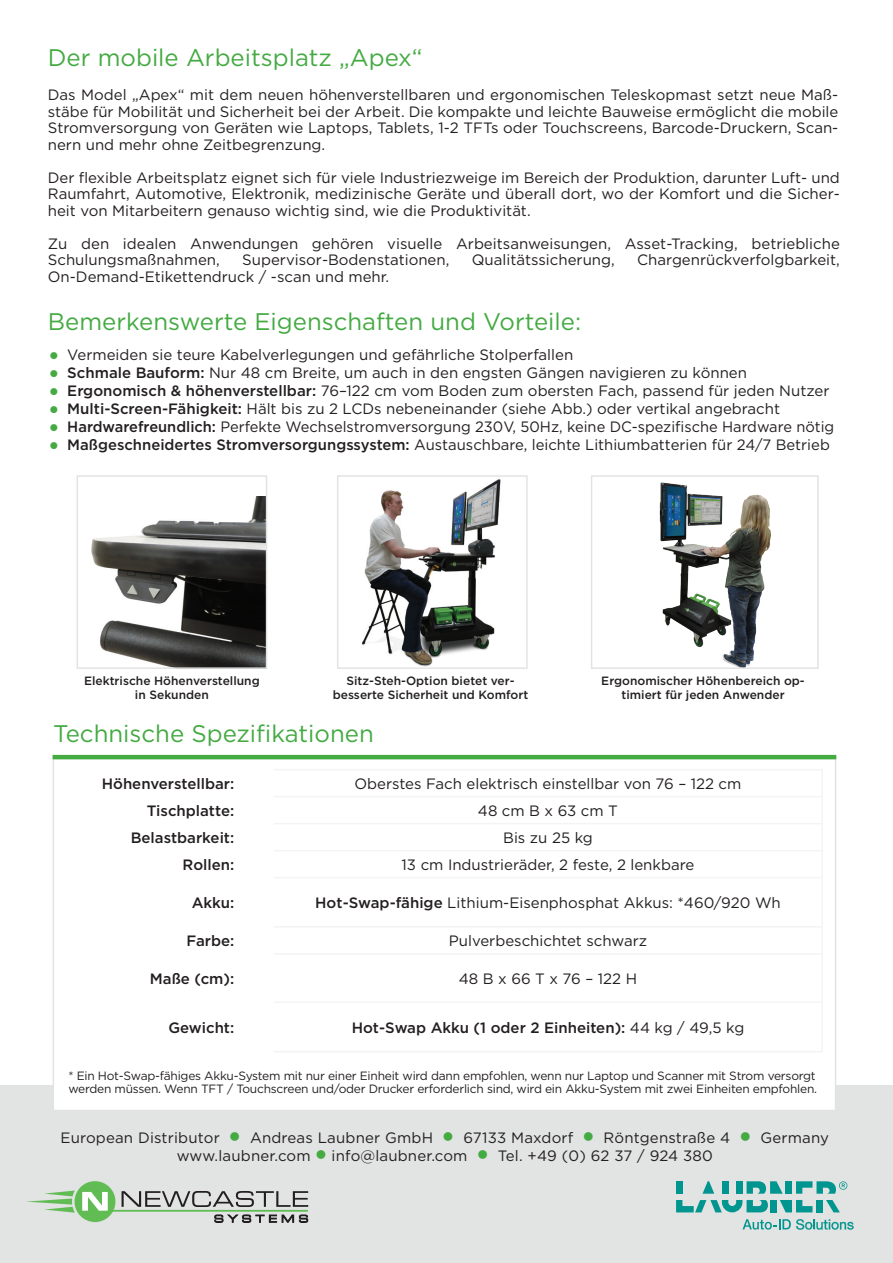
<style>
.page{position:relative;width:893px;height:1263px;background:#fff}
.page>*{position:absolute;margin:0;border:0;box-sizing:border-box;transform-origin:0 0}
.t1{font:24px "Gotham";color:#44aa42}
.t2{font:15px/16.5px "Gotham";color:#231f20;text-align:justify}
.t3{font:500 15px "Gotham";color:#231f20}
.t4{font:12px/13.5px "Gotham";letter-spacing:-.02em;color:#231f20}
.t5{font:500 12px/14.4px "Gotham";color:#231f20;text-align:center}
.s1{color:#44aa42}
.s2{font-weight:500}
.s3{font-weight:400}
</style>
<div class="page">
<div style="left:0;top:1085px;width:893px;height:178px;background:#e2e3e3"></div>
<svg style="left:122px;top:1191px;width:186px;height:16px"></svg>
<hr style="left:112px;top:1210px;width:196px;height:2px;background:#62bc54">
<svg style="left:214px;top:1214px;width:94px;height:8px"></svg>
<svg style="left:26px;top:1181px;width:89px;height:41px"></svg>
<div style="left:770px;top:1200px;width:6px;height:12px;background:#00958e"></div>
<svg style="left:780px;top:1200px;width:32px;height:12px"></svg>
<svg style="left:676px;top:1200px;width:92px;height:12px"></svg>
<svg style="left:826px;top:1200px;width:14px;height:12px"></svg>
<div style="left:816px;top:1200px;width:7px;height:12px;background:#00958e"></div>
<div style="left:676px;top:1181px;width:6px;height:13px;background:#00958e"></div>
<svg style="left:702px;top:1181px;width:12px;height:13px"></svg>
<div style="left:786px;top:1181px;width:6px;height:13px;background:#00958e"></div>
<div style="left:722px;top:1181px;width:6px;height:13px;background:#00958e"></div>
<div style="left:736px;top:1181px;width:6px;height:13px;background:#00958e"></div>
<svg style="left:747px;top:1181px;width:36px;height:13px"></svg>
<svg style="left:742px;top:1219px;width:112px;height:11px"></svg>
<svg style="left:796px;top:1181px;width:51px;height:13px"></svg>
<div style="left:53px;top:757px;width:783px;height:354px;background:#fff;border:2px solid #e2e3e3"></div>
<hr style="left:274px;top:769px;width:549px;height:1px;background:#f3f4f3">
<hr style="left:821px;top:770px;width:2px;height:26px;background:#f3f4f3">
<hr style="left:274px;top:796px;width:549px;height:1px;background:#f3f4f3">
<hr style="left:821px;top:797px;width:2px;height:26px;background:#f3f4f3">
<hr style="left:274px;top:823px;width:549px;height:1px;background:#f3f4f3">
<hr style="left:821px;top:824px;width:2px;height:26px;background:#f3f4f3">
<hr style="left:274px;top:850px;width:549px;height:1px;background:#f3f4f3">
<hr style="left:821px;top:851px;width:2px;height:26px;background:#f3f4f3">
<hr style="left:274px;top:877px;width:549px;height:1px;background:#f3f4f3">
<hr style="left:821px;top:878px;width:2px;height:48px;background:#f3f4f3">
<hr style="left:274px;top:926px;width:549px;height:1px;background:#f3f4f3">
<hr style="left:821px;top:927px;width:2px;height:26px;background:#f3f4f3">
<hr style="left:274px;top:953px;width:549px;height:1px;background:#f3f4f3">
<hr style="left:821px;top:954px;width:2px;height:47px;background:#f3f4f3">
<hr style="left:274px;top:1001px;width:549px;height:2px;background:#f3f4f3">
<hr style="left:821px;top:1003px;width:2px;height:48px;background:#f3f4f3">
<hr style="left:274px;top:1051px;width:549px;height:1px;background:#f3f4f3">
<hr style="left:53px;top:755px;width:783px;height:4px;background:#44aa42">
<img style="left:91px;top:496px;width:174px;height:171px">
<div style="left:77px;top:475px;width:190px;height:194px;border:1px solid #e2e3e3"></div>
<img style="left:362px;top:479px;width:139px;height:188px">
<div style="left:337px;top:475px;width:191px;height:194px;border:1px solid #e2e3e3"></div>
<img style="left:659px;top:482px;width:112px;height:185px">
<div style="left:591px;top:475px;width:228px;height:194px;border:1px solid #e2e3e3"></div>
<h1 class="t1" style="left:48px;top:42px;width:376px">Der mobile Arbeitsplatz „Apex“</h1>
<p class="t2" style="left:48px;top:87px;width:792px">Das Model „Apex“ mit dem neuen höhenverstellbaren und ergonomischen Teleskopmast setzt neue Maß&shy;stäbe für Mobilität und Sicherheit bei der Arbeit. Die kompakte und leichte Bauweise ermöglicht die mobile Stromversorgung von Geräten wie Laptops, Tablets, 1-2 TFTs oder Touchscreens, Barcode-Druckern, Scan&shy;nern und mehr ohne Zeitbegrenzung.</p>
<p class="t2" style="left:48px;top:169px;width:794px">Der flexible Arbeitsplatz eignet sich für viele Industriezweige im Bereich der Produktion, darunter Luft- und Raumfahrt, Automotive, Elektronik, medizinische Geräte und überall dort, wo der Komfort und die Sicher&shy;heit von Mitarbeitern genauso wichtig sind, wie die Produktivität.</p>
<p class="t2" style="left:48px;top:235px;width:793px">Zu den idealen Anwendungen gehören visuelle Arbeitsanweisungen, Asset-Tracking, betriebliche<br>Schulungsmaßnahmen,</p>
<p class="t2" style="left:242px;top:252px;width:209px">Supervisor-Bodenstationen,</p>
<p class="t2" style="left:472px;top:252px;width:144px">Qualitätssicherung,</p>
<p class="t2" style="left:637px;top:252px;width:204px">Chargenrückverfolgbarkeit,</p>
<p class="t2" style="left:48px;top:268px;width:343px">On-Demand-Etikettendruck / -scan und mehr.</p>
<h1 class="t1" style="left:48px;top:306px;width:535px">Bemerkenswerte Eigenschaften und Vorteile:</h1>
<p class="t2" style="left:49px;top:346px;width:525px"><span class="s1">●</span> Vermeiden sie teure Kabelverlegungen und gefährliche Stolperfallen</p>
<p class="t2" style="left:49px;top:364px;width:699px"><span class="s1">●</span> <span class="s2">Schmale Bauform:</span> Nur 48 cm Breite, um auch in den engsten Gängen navigieren zu können</p>
<p class="t2" style="left:49px;top:382px;width:782px"><span class="s1">●</span> <span class="s2">Ergonomisch &amp; höhenverstellbar:</span> 76–122 cm vom Boden zum obersten Fach, passend für jeden Nutzer</p>
<p class="t2" style="left:49px;top:400px;width:732px"><span class="s1">●</span> <span class="s2">Multi-Screen-Fähigkeit:</span> Hält bis zu 2 LCDs nebeneinander (siehe Abb.) oder vertikal angebracht</p>
<p class="t2" style="left:49px;top:418px;width:786px"><span class="s1">●</span> <span class="s2">Hardwarefreundlich:</span> Perfekte Wechselstromversorgung 230V, 50Hz, keine DC-spezifische Hardware nötig</p>
<p class="t2" style="left:49px;top:436px;width:782px"><span class="s1">●</span> <span class="s2">Maßgeschneidertes Stromversorgungssystem:</span> Austauschbare, leichte Lithiumbatterien für 24/7 Betrieb</p>
<p class="t5" style="left:84px;top:673px;width:177px">Elektrische Höhenverstellung in Sekunden</p>
<p class="t5" style="left:333px;top:673px;width:197px">Sitz-Steh-Option bietet ver&shy;besserte Sicherheit und Komfort</p>
<p class="t5" style="left:601px;top:673px;width:205px">Ergonomischer Höhenbereich op&shy;timiert für jeden Anwender</p>
<h1 class="t1" style="left:53px;top:718px;width:322px">Technische Spezifikationen</h1>
<p class="t3" style="left:102px;top:774px;width:134px">Höhenverstellbar:</p>
<p class="t2" style="left:354px;top:775px;width:388px">Oberstes Fach elektrisch einstellbar von 76 – 122 cm</p>
<p class="t3" style="left:147px;top:801px;width:89px">Tischplatte:</p>
<p class="t2" style="left:478px;top:802px;width:142px">48 cm B x 63 cm T</p>
<p class="t3" style="left:131px;top:828px;width:105px">Belastbarkeit:</p>
<p class="t2" style="left:503px;top:829px;width:91px">Bis zu 25 kg</p>
<p class="t3" style="left:183px;top:855px;width:53px">Rollen:</p>
<p class="t2" style="left:402px;top:856px;width:294px">13 cm Industrieräder, 2 feste, 2 lenkbare</p>
<p class="t3" style="left:192px;top:893px;width:44px">Akku:</p>
<p class="t2" style="left:315px;top:894px;width:467px"><span class="s2">Hot-Swap-fähige</span> Lithium-Eisenphosphat Akkus: *460/920 Wh</p>
<p class="t3" style="left:187px;top:931px;width:49px">Farbe:</p>
<p class="t2" style="left:449px;top:932px;width:200px">Pulverbeschichtet schwarz</p>
<p class="t3" style="left:150px;top:969px;width:86px">Maße (cm):</p>
<p class="t2" style="left:459px;top:970px;width:180px">48 B x 66 T x 76 – 122 H</p>
<p class="t3" style="left:168px;top:1018px;width:67px">Gewicht:</p>
<p class="t3" style="left:352px;top:1018px;width:394px">Hot-Swap Akku (1 oder 2 Einheiten): <span class="s3">44 kg / 49,5 kg</span></p>
<p class="t4" style="left:68px;top:1068px;width:750px">* Ein Hot-Swap-fähiges Akku-System mit nur einer Einheit wird dann empfohlen, wenn nur Laptop und Scanner mit Strom versorgt werden müssen. Wenn TFT / Touchscreen und/oder Drucker erforderlich sind, wird ein Akku-System mit zwei Einheiten empfohlen.</p>
<p class="t2" style="left:60px;top:1129px;width:770px;line-height:18px;text-align:center">European Distributor <span class="s1">●</span> Andreas Laubner GmbH <span class="s1">●</span> 67133 Maxdorf <span class="s1">●</span> Röntgenstraße 4 <span class="s1">●</span> Germany www.laubner.com <span class="s1">●</span> info@laubner.com <span class="s1">●</span> Tel. +49 (0) 62 37 / 924 380</p>
</div>
